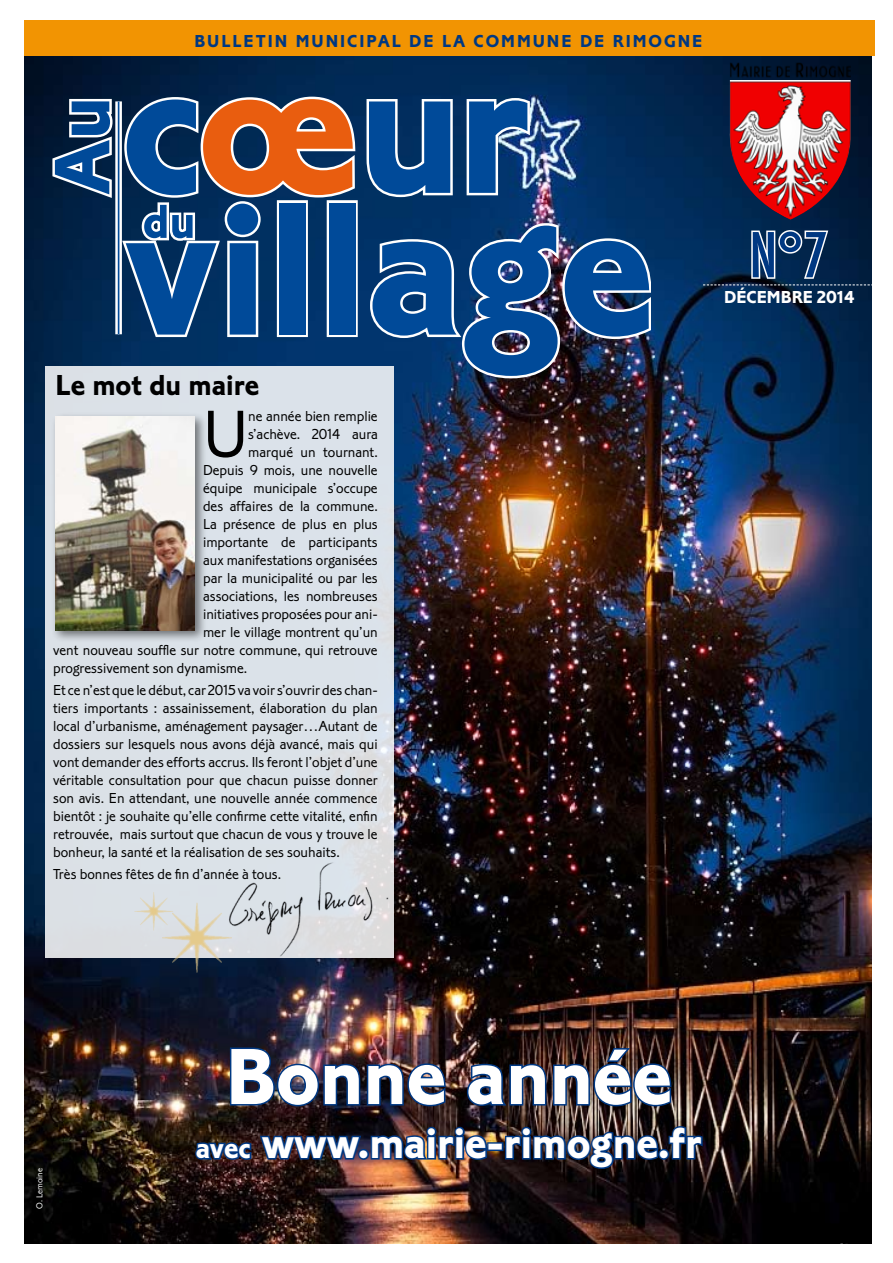
<style>
.page{position:relative;width:893px;height:1263px;background:#fff}
.page>*{position:absolute;margin:0;border:0;box-sizing:border-box;transform-origin:0 0}
.t1{font:82.5px "Corinthian Bold Plain";color:#fff}
.t2{font:69px "Corinthian Light Plain";color:#000}
.t3{font:500 condensed 60px "Futura";color:#003882}
.t4{font:45px "Corinthian Bold Plain";color:#fff}
.t5{font:30px "Corinthian Bold Plain";color:#000}
.t6{font:18px "Corinthian Bold Plain";letter-spacing:.11em;color:#003882}
.t7{font:18px "Corinthian Bold Plain";color:#fff}
.t8{font:15px/18px "Corinthian Light Plain";color:#000;text-align:justify}
.t9{font:9px "Corinthian Light Plain";color:#fff}
.s1{font-size:30px}
</style>
<div class="page">
<img style="left:25px;top:55px;width:847px;height:1188px">
<svg style="left:364px;top:97px;width:91px;height:103px;background:#205894"></svg>
<svg style="left:464px;top:96px;width:68px;height:102px;background:#2e629c"></svg>
<svg style="left:47px;top:94px;width:311px;height:245px;background:#41516d"></svg>
<div style="left:279px;top:203px;width:26px;height:132px;background:#004a99"></div>
<div style="left:329px;top:203px;width:26px;height:132px;background:#004a99"></div>
<img style="left:368px;top:221px;width:283px;height:160px">
<hr style="left:118px;top:101px;width:1px;height:233px;background:#004a99">
<div style="left:24px;top:20px;width:850px;height:35px;background:#f29402"></div>
<img style="left:194px;top:1045px;width:510px;height:134px">
<svg style="left:703px;top:160px;width:169px;height:189px;background:#113358"></svg>
<div style="left:45px;top:366px;width:349px;height:592px;background:#dbe2e9"></div>
<img style="left:232px;top:855px;width:157px;height:103px">
<div style="left:51px;top:412px;width:157px;height:233px;background:#000;opacity:.5"></div>
<img style="left:55px;top:417px;width:140px;height:213px">
<img style="left:726px;top:61px;width:125px;height:159px">
<svg style="left:134px;top:892px;width:98px;height:81px"></svg>
<p class="t6" style="left:194px;top:31px;width:510px">Bulletin municipal de la commune de Rimogne</p>
<h3 class="t5" style="left:56px;top:367px;width:205px">Le mot du maire</h3>
<h2 class="t2" style="left:203px;top:393px;width:47px">U</h2>
<p class="t8" style="left:248px;top:407px;width:131px">ne année bien remplie</p>
<p class="t8" style="left:248px;top:425px;width:131px">s’achève. 2014 aura</p>
<p class="t8" style="left:248px;top:443px;width:131px">marqué un tournant.</p>
<p class="t8" style="left:203px;top:461px;width:176px">Depuis 9 mois, une nouvelle</p>
<p class="t8" style="left:203px;top:479px;width:176px">équipe municipale s’occupe</p>
<p class="t8" style="left:203px;top:497px;width:176px">des affaires de la commune.</p>
<p class="t8" style="left:203px;top:515px;width:176px">La présence de plus en plus</p>
<p class="t8" style="left:203px;top:533px;width:176px">importante de participants</p>
<p class="t8" style="left:203px;top:551px;width:176px">aux manifestations organisées</p>
<p class="t8" style="left:203px;top:569px;width:176px">par la municipalité ou par les</p>
<p class="t8" style="left:203px;top:587px;width:176px">associations, les nombreuses</p>
<p class="t8" style="left:203px;top:605px;width:176px">initiatives proposées pour ani-</p>
<p class="t8" style="left:203px;top:623px;width:176px">mer le village montrent qu’un</p>
<p class="t8" style="left:53px;top:641px;width:326px">vent nouveau souffle sur notre commune, qui retrouve</p>
<p class="t8" style="left:53px;top:659px;width:196px">progressivement son dynamisme.</p>
<p class="t8" style="left:53px;top:681px;width:326px">Et ce n’est que le début, car 2015 va voir s’ouvrir des chan&shy;tiers importants : assainissement, élaboration du plan local d’urbanisme, aménagement paysager…Autant de dossiers sur lesquels nous avons déjà avancé, mais qui vont demander des efforts accrus. Ils feront l’objet d’une véritable consultation pour que chacun puisse donner son avis. En attendant, une nouvelle année commence bientôt : je souhaite qu’elle confirme cette vitalité, enfin retrouvée, mais surtout que chacun de vous y trouve le bonheur, la santé et la réalisation de ses souhaits.</p>
<p class="t8" style="left:53px;top:865px;width:230px">Très bonnes fêtes de fin d’année à tous.</p>
<h3 class="t3" style="left:749px;top:217px;width:80px">N°7</h3>
<p class="t7" style="left:724px;top:286px;width:132px">DÉCemBRE 2014</p>
<p class="t9" style="left:34px;top:1209px;width:42px;rotate:-90deg">O. Lemoine</p>
<h1 class="t1" style="left:226px;top:1027px;width:448px">Bonne année</h1>
<h3 class="t4" style="left:196px;top:1116px;width:508px"><span class="s1">avec</span> www.mairie-rimogne.fr</h3>
</div>
